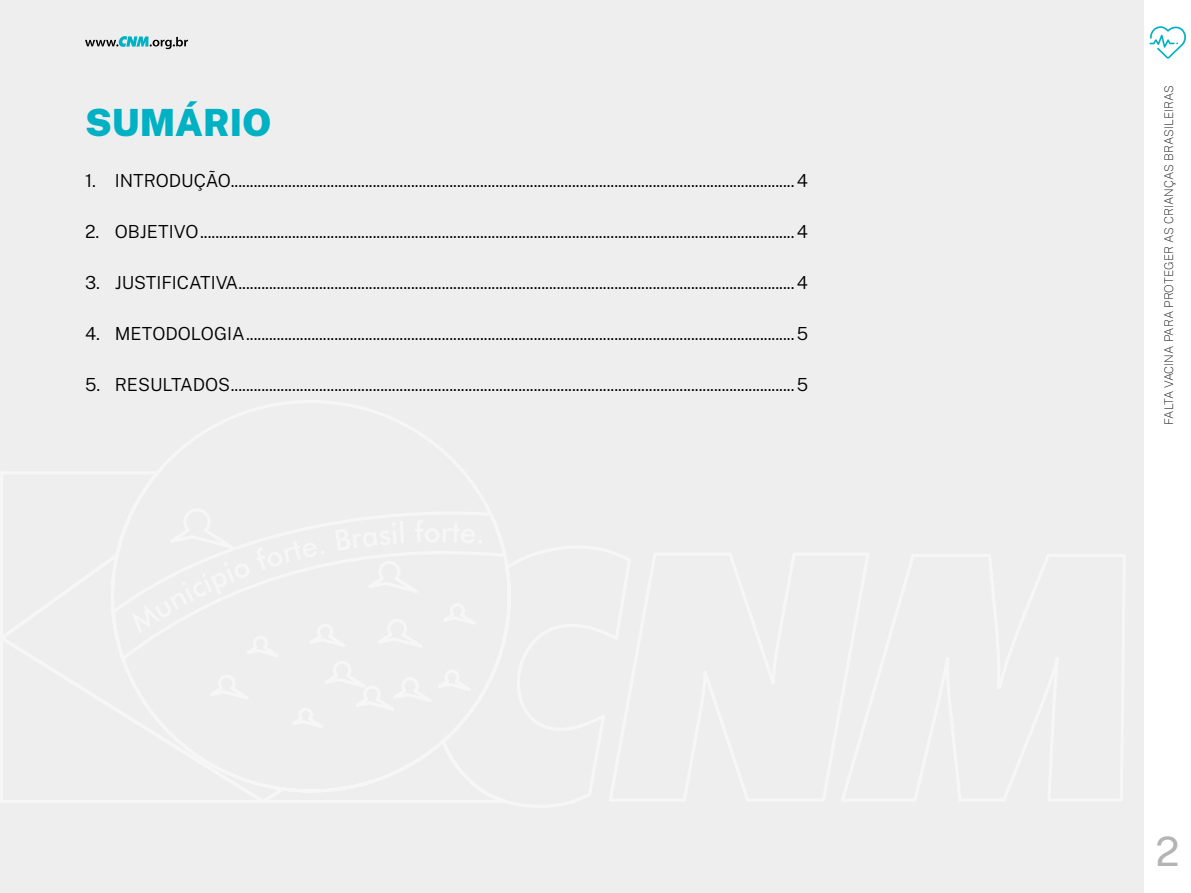
<style>
.page{position:relative;width:1191px;height:893px;background:#eee}
.page>*{position:absolute;margin:0;border:0;box-sizing:border-box;transform-origin:0 0}
.t1{font:40.5px "Public Sans";color:#b4b4b4}
.t2{font:900 37.5px "Public Sans";color:#00b1c4}
.t3{font:300 18px "Public Sans";color:#000}
.t4{font:100 12px "Public Sans";color:#000}
</style>
<div class="page">
<div style="left:1144px;top:0;width:47px;height:893px;background:#fff"></div>
<svg style="left:85px;top:36px;width:103px;height:13px"></svg>
<svg style="left:1149px;top:26px;width:37px;height:33px"></svg>
<h2 class="t2" style="left:85px;top:93px;width:188px">SUMÁRIO</h2>
<p class="t3" style="left:85px;top:168px;width:724px">1. INTRODUÇÃO...................................................................................................................................................4</p>
<p class="t3" style="left:85px;top:219px;width:724px">2. OBJETIVO...........................................................................................................................................................4</p>
<p class="t3" style="left:85px;top:270px;width:724px">3. JUSTIFICATIVA.................................................................................................................................................4</p>
<p class="t3" style="left:85px;top:321px;width:724px">4. METODOLOGIA...............................................................................................................................................5</p>
<p class="t3" style="left:85px;top:372px;width:724px">5. RESULTADOS...................................................................................................................................................5</p>
<p class="t4" style="left:1161px;top:425px;width:341px;rotate:-90deg">FALTA VACINA PARA PROTEGER AS CRIANÇAS BRASILEIRAS</p>
<h1 class="t1" style="left:1155px;top:823px;width:26px">2</h1>
</div>
